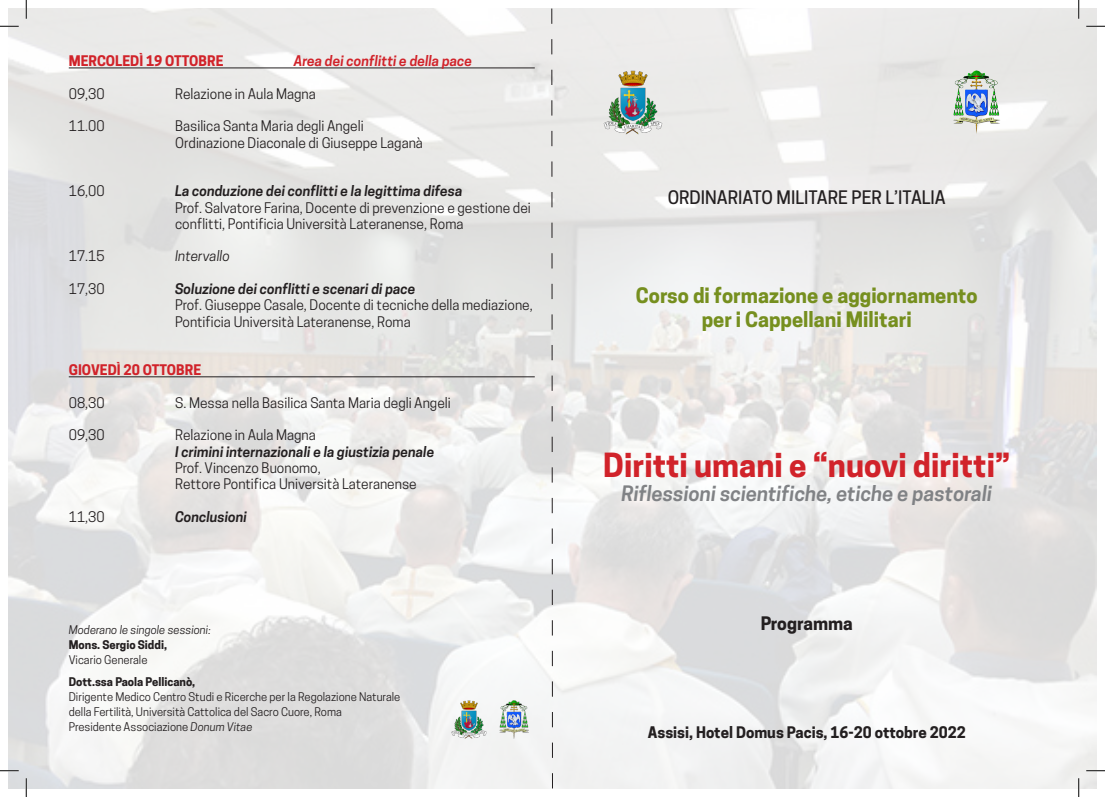
<style>
.page{position:relative;width:1105px;height:797px;background:#fff}
.page>*{position:absolute;margin:0;border:0;box-sizing:border-box;transform-origin:0 0}
.t1{font:700 31.25px "Cooper Hewitt";color:#d1232a}
.t2{font:700 20px/24px "Cooper Hewitt";color:#768f1f;text-align:center}
.t3{font:italic 600 20px "Cooper Hewitt";color:#808285}
.t4{font:500 17.5px "Cooper Hewitt";color:#231f20}
.t5{font:700 17.5px "Cooper Hewitt";color:#231f20}
.t6{font:700 15px "Cooper Hewitt";color:#231f20}
.t7{font:13.75px/16.2px "Cooper Hewitt";color:#231f20}
.t8{font:italic 600 13.75px "Cooper Hewitt";color:#231f20}
.t9{font:700 13.75px "Cooper Hewitt";color:#d1232a}
.t10{font:italic 600 13.75px "Cooper Hewitt";color:#d1232a}
.t11{font:italic 13.75px "Cooper Hewitt";color:#231f20}
.t12{font:11.25px/15px "Cooper Hewitt";color:#231f20}
.t13{font:700 11.25px "Cooper Hewitt";color:#231f20}
.t14{font:italic 11.25px "Cooper Hewitt";color:#231f20}
.s1{font-style:italic}
</style>
<div class="page">
<hr style="left:69px;top:68px;width:466px;height:1px;background:#231f20">
<hr style="left:69px;top:376px;width:466px;height:1px;background:#231f20">
<img style="left:604px;top:70px;width:59px;height:64px">
<img style="left:952px;top:70px;width:48px;height:64px">
<svg style="left:551px;top:8px;width:2px;height:780px"></svg>
<img style="left:451px;top:700px;width:36px;height:38px">
<img style="left:499px;top:700px;width:29px;height:38px">
<svg style="left:0;top:25px;width:19px;height:2px"></svg>
<svg style="left:1086px;top:25px;width:19px;height:2px"></svg>
<svg style="left:0;top:770px;width:19px;height:1px"></svg>
<svg style="left:1086px;top:770px;width:19px;height:1px"></svg>
<svg style="left:25px;top:0;width:2px;height:19px"></svg>
<svg style="left:25px;top:778px;width:2px;height:19px"></svg>
<svg style="left:1078px;top:0;width:1px;height:19px"></svg>
<svg style="left:1078px;top:778px;width:1px;height:19px"></svg>
<p class="t9" style="left:69px;top:53px;width:156px">MERCOLEDÌ 19 OTTOBRE</p>
<p class="t10" style="left:294px;top:53px;width:180px">Area dei conflitti e della pace</p>
<p class="t7" style="left:69px;top:86px;width:37px">09,30</p>
<p class="t7" style="left:175px;top:86px;width:142px">Relazione in Aula Magna</p>
<p class="t7" style="left:69px;top:118px;width:37px">11.00</p>
<p class="t7" style="left:175px;top:118px;width:249px">Basilica Santa Maria degli Angeli<br>Ordinazione Diaconale di Giuseppe Laganà</p>
<p class="t7" style="left:69px;top:183px;width:37px">16,00</p>
<p class="t8" style="left:175px;top:183px;width:289px">La conduzione dei conflitti e la legittima difesa</p>
<p class="t7" style="left:175px;top:199px;width:357px">Prof. Salvatore Farina, Docente di prevenzione e gestione dei conflitti, Pontificia Università Lateranense, Roma</p>
<p class="t7" style="left:69px;top:248px;width:37px">17.15</p>
<p class="t11" style="left:175px;top:248px;width:57px">Intervallo</p>
<p class="t7" style="left:69px;top:281px;width:37px">17,30</p>
<p class="t8" style="left:175px;top:281px;width:242px">Soluzione dei conflitti e scenari di pace</p>
<p class="t7" style="left:175px;top:297px;width:359px">Prof. Giuseppe Casale, Docente di tecniche della mediazione,<br>Pontificia Università Lateranense, Roma</p>
<p class="t9" style="left:69px;top:362px;width:134px">GIOVEDÌ 20 OTTOBRE</p>
<p class="t7" style="left:69px;top:394px;width:37px">08,30</p>
<p class="t7" style="left:175px;top:394px;width:277px">S. Messa nella Basilica Santa Maria degli Angeli</p>
<p class="t7" style="left:69px;top:427px;width:37px">09,30</p>
<p class="t7" style="left:175px;top:427px;width:142px">Relazione in Aula Magna</p>
<p class="t8" style="left:175px;top:443px;width:261px">I crimini internazionali e la giustizia penale</p>
<p class="t7" style="left:175px;top:459px;width:243px">Prof. Vincenzo Buonomo,<br>Rettore Pontifica Università Lateranense</p>
<p class="t7" style="left:69px;top:508px;width:37px">11,30</p>
<p class="t8" style="left:175px;top:508px;width:73px">Conclusioni</p>
<p class="t14" style="left:69px;top:623px;width:143px">Moderano le singole sessioni:</p>
<p class="t13" style="left:69px;top:638px;width:100px">Mons. Sergio Siddi,</p>
<p class="t12" style="left:69px;top:652px;width:80px">Vicario Generale</p>
<p class="t13" style="left:69px;top:675px;width:128px">Dott.ssa Paola Pellicanò,</p>
<p class="t12" style="left:69px;top:689px;width:333px">Dirigente Medico Centro Studi e Ricerche per la Regolazione Naturale della Fertilità, Università Cattolica del Sacro Cuore, Roma<br>Presidente Associazione <span class="s1">Donum Vitae</span></p>
<p class="t4" style="left:668px;top:187px;width:280px">ORDINARIATO MILITARE PER L’ITALIA</p>
<h2 class="t2" style="left:636px;top:284px;width:343px">Corso di formazione e aggiornamento per i Cappellani Militari</h2>
<h1 class="t1" style="left:603px;top:447px;width:408px">Diritti umani e “nuovi diritti”</h1>
<h2 class="t3" style="left:621px;top:482px;width:372px">Riflessioni scientifiche, etiche e pastorali</h2>
<p class="t5" style="left:761px;top:613px;width:94px">Programma</p>
<p class="t6" style="left:648px;top:724px;width:319px">Assisi, Hotel Domus Pacis, 16-20 ottobre 2022</p>
</div>
